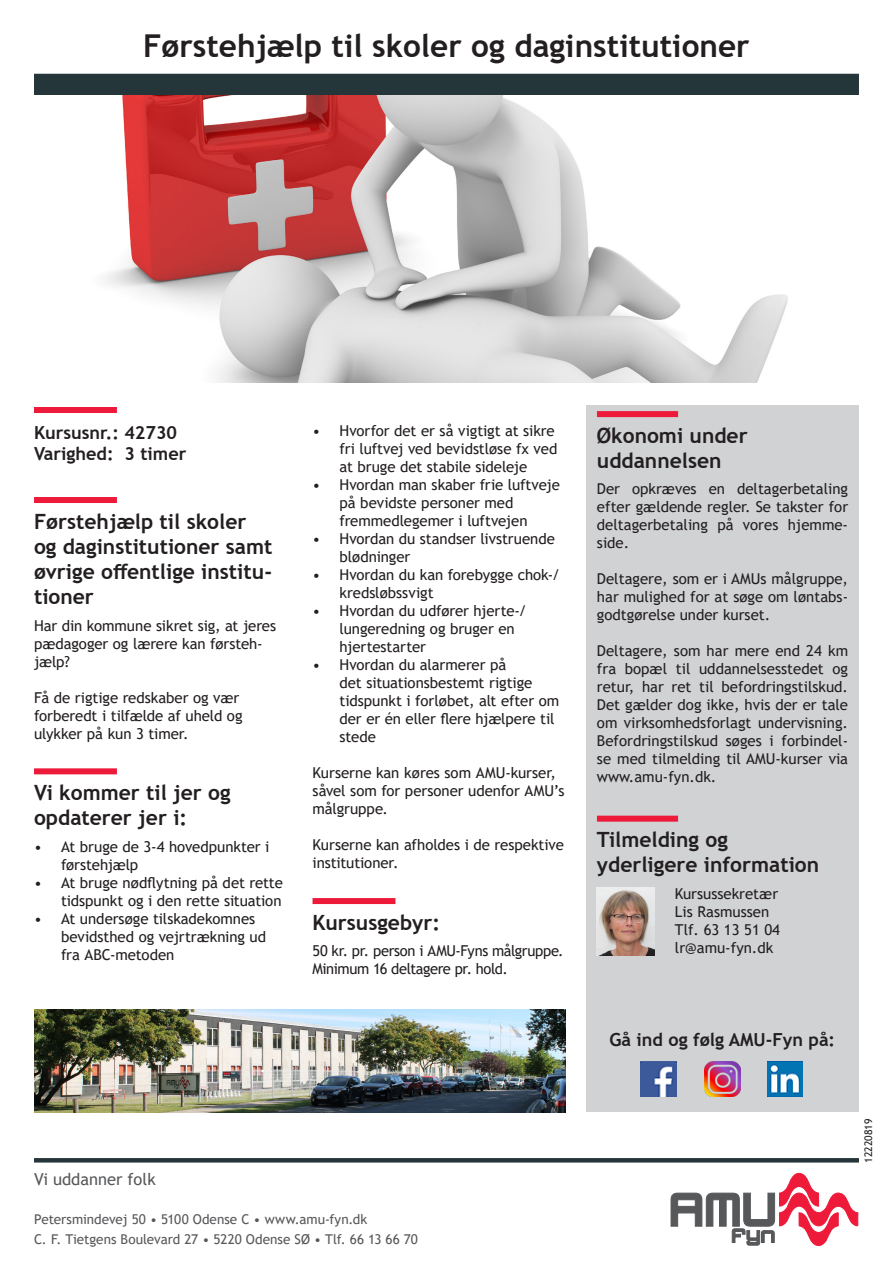
<style>
.page{position:relative;width:893px;height:1263px;background:#fff}
.page>*{position:absolute;margin:0;border:0;box-sizing:border-box;transform-origin:0 0}
.t1{font:700 31.5px "Trebuchet MS";color:#231f20}
.Afsnitsstreg_FED_bro{font:700 21px/25.2px "Trebuchet MS";color:#231f20}
.Afsnitsstreg_ALM_bro{font:700 18px/21.6px "Trebuchet MS";color:#231f20}
.brødtekst_brochurer{font:700 18px "Trebuchet MS";color:#231f20}
.t2{font:16.5px "Trebuchet MS";color:#57585a}
.brødtekst_brochurer-2{font:15px/18px "Trebuchet MS";color:#231f20}
.brødtekst{font:15px/18px "Trebuchet MS";letter-spacing:-.015em;color:#231f20}
.brødtekst_brochurer-3{font:13.5px "Trebuchet MS";color:#57585a}
.brødtekst_brochurer-4{font:10.5px "Trebuchet MS";color:#231f20}
</style>
<div class="page">
<div style="left:34px;top:74px;width:825px;height:22px;background:#25363a"></div>
<img style="left:104px;top:96px;width:684px;height:287px">
<svg style="left:671px;top:1173px;width:187px;height:73px"></svg>
<svg style="left:34px;top:1158px;width:825px;height:4px;background:#28393d"></svg>
<div style="left:586px;top:405px;width:273px;height:707px;background:#d1d2d4"></div>
<div style="left:34px;top:407px;width:83px;height:6px;background:#ed1a3a"></div>
<div style="left:34px;top:497px;width:83px;height:6px;background:#ed1a3a"></div>
<div style="left:34px;top:768px;width:83px;height:6px;background:#ed1a3a"></div>
<div style="left:313px;top:898px;width:82px;height:6px;background:#ed1a3a"></div>
<div style="left:597px;top:411px;width:81px;height:6px;background:#ed1a3a"></div>
<div style="left:597px;top:816px;width:81px;height:6px;background:#ed1a3a"></div>
<img style="left:597px;top:888px;width:58px;height:68px">
<img style="left:641px;top:1061px;width:35px;height:36px">
<img style="left:705px;top:1061px;width:35px;height:36px">
<img style="left:767px;top:1061px;width:36px;height:36px">
<img style="left:34px;top:1010px;width:532px;height:103px">
<p class="t1" style="left:143px;top:26px;width:608px">Førstehjælp til skoler og daginstitutioner</p>
<p class="Afsnitsstreg_ALM_bro" style="left:34px;top:421px;width:154px">Kursusnr.: 42730<br>Varighed: 3 timer</p>
<p class="Afsnitsstreg_FED_bro" style="left:34px;top:508px;width:240px">Førstehjælp til skoler og daginstitutioner samt øvrige offentlige institu&shy;tioner</p>
<p class="brødtekst" style="left:34px;top:616px;width:244px">Har din kommune sikret sig, at jeres pædagoger og lærere kan førsteh&shy;jælp?</p>
<p class="brødtekst_brochurer-2" style="left:34px;top:688px;width:210px">Få de rigtige redskaber og vær forberedt i tilfælde af uheld og ulykker på kun 3 timer.</p>
<p class="Afsnitsstreg_FED_bro" style="left:34px;top:780px;width:198px">Vi kommer til jer og opdaterer jer i:</p>
<p class="brødtekst_brochurer-2" style="left:61px;top:837px;width:210px;text-indent:-27px">• At bruge de 3-4 hovedpunkter i førstehjælp</p>
<p class="brødtekst_brochurer-2" style="left:34px;top:873px;width:250px;text-align:right">• At bruge nødflytning på det rette tidspunkt og i den rette situation</p>
<p class="brødtekst_brochurer-2" style="left:61px;top:909px;width:207px;text-indent:-27px">• At undersøge tilskadekomnes bevidsthed og vejrtrækning ud fra ABC-metoden</p>
<p class="brødtekst_brochurer-2" style="left:340px;top:422px;width:219px;text-indent:-27px">• Hvorfor det er så vigtigt at sikre fri luftvej ved bevidstløse fx ved at bruge det stabile sideleje</p>
<p class="brødtekst_brochurer-2" style="left:340px;top:476px;width:222px;text-indent:-27px">• Hvordan man skaber frie luftveje på bevidste personer med fremmedlegemer i luftvejen</p>
<p class="brødtekst_brochurer-2" style="left:340px;top:530px;width:217px;text-indent:-27px">• Hvordan du standser livstruende blødninger</p>
<p class="brødtekst_brochurer-2" style="left:340px;top:566px;width:222px;text-indent:-27px">• Hvordan du kan forebygge chok-/ kredsløbssvigt</p>
<p class="brødtekst_brochurer-2" style="left:340px;top:602px;width:189px;text-indent:-27px">• Hvordan du udfører hjerte-/ lungeredning og bruger en hjertestarter</p>
<p class="brødtekst_brochurer-2" style="left:340px;top:656px;width:221px;text-indent:-27px">• Hvordan du alarmerer på<br>det situationsbestemt rigtige tidspunkt i forløbet, alt efter om der er én eller flere hjælpere til stede</p>
<p class="brødtekst_brochurer-2" style="left:313px;top:764px;width:253px">Kurserne kan køres som AMU-kurser, såvel som for personer udenfor AMU’s målgruppe.</p>
<p class="brødtekst_brochurer-2" style="left:313px;top:836px;width:253px">Kurserne kan afholdes i de respektive institutioner.</p>
<p class="Afsnitsstreg_FED_bro" style="left:313px;top:909px;width:129px">Kursusgebyr:</p>
<p class="brødtekst" style="left:313px;top:942px;width:252px">50 kr. pr. person i AMU-Fyns målgruppe.</p>
<p class="brødtekst" style="left:313px;top:960px;width:197px">Minimum 16 deltagere pr. hold.</p>
<p class="t2" style="left:34px;top:1168px;width:123px">Vi uddanner folk</p>
<p class="brødtekst_brochurer-3" style="left:34px;top:1211px;width:335px">Petersmindevej 50 • 5100 Odense C • www.amu-fyn.dk</p>
<p class="brødtekst_brochurer-3" style="left:34px;top:1231px;width:385px">C. F. Tietgens Boulevard 27 • 5220 Odense SØ • Tlf. 66 13 66 70</p>
<p class="Afsnitsstreg_FED_bro" style="left:597px;top:423px;width:152px">Økonomi under uddannelsen</p>
<p class="brødtekst_brochurer-2" style="left:597px;top:480px;width:253px">Der opkræves en deltagerbetaling efter gældende regler. Se takster for deltagerbetaling på vores hjemme&shy;side.</p>
<p class="brødtekst_brochurer-2" style="left:597px;top:570px;width:253px;text-align:justify">Deltagere, som er i AMUs målgruppe, har mulighed for at søge om løntabs&shy;godtgørelse under kurset.</p>
<p class="brødtekst_brochurer-2" style="left:597px;top:642px;width:253px;text-align:justify">Deltagere, som har mere end 24 km fra bopæl til uddannelsesstedet og retur, har ret til befordringstilskud.<br>Det gælder dog ikke, hvis der er tale om virksomhedsforlagt undervisning.<br>Befordringstilskud søges i forbindel&shy;se med tilmelding til AMU-kurser via www.amu-fyn.dk.</p>
<p class="Afsnitsstreg_FED_bro" style="left:597px;top:827px;width:224px">Tilmelding og yderligere information</p>
<p class="brødtekst_brochurer-2" style="left:675px;top:884px;width:105px">Kursussekretær</p>
<p class="brødtekst_brochurer-2" style="left:675px;top:902px;width:96px">Lis Rasmussen</p>
<p class="brødtekst_brochurer-2" style="left:675px;top:920px;width:107px">Tlf. 63 13 51 04</p>
<p class="brødtekst_brochurer-2" style="left:675px;top:938px;width:100px">lr@amu-fyn.dk</p>
<p class="brødtekst_brochurer" style="left:609px;top:1028px;width:227px">Gå ind og følg AMU-Fyn på:</p>
<p class="brødtekst_brochurer-4" style="left:862px;top:1162px;width:46px;rotate:-90deg">12220819</p>
</div>
